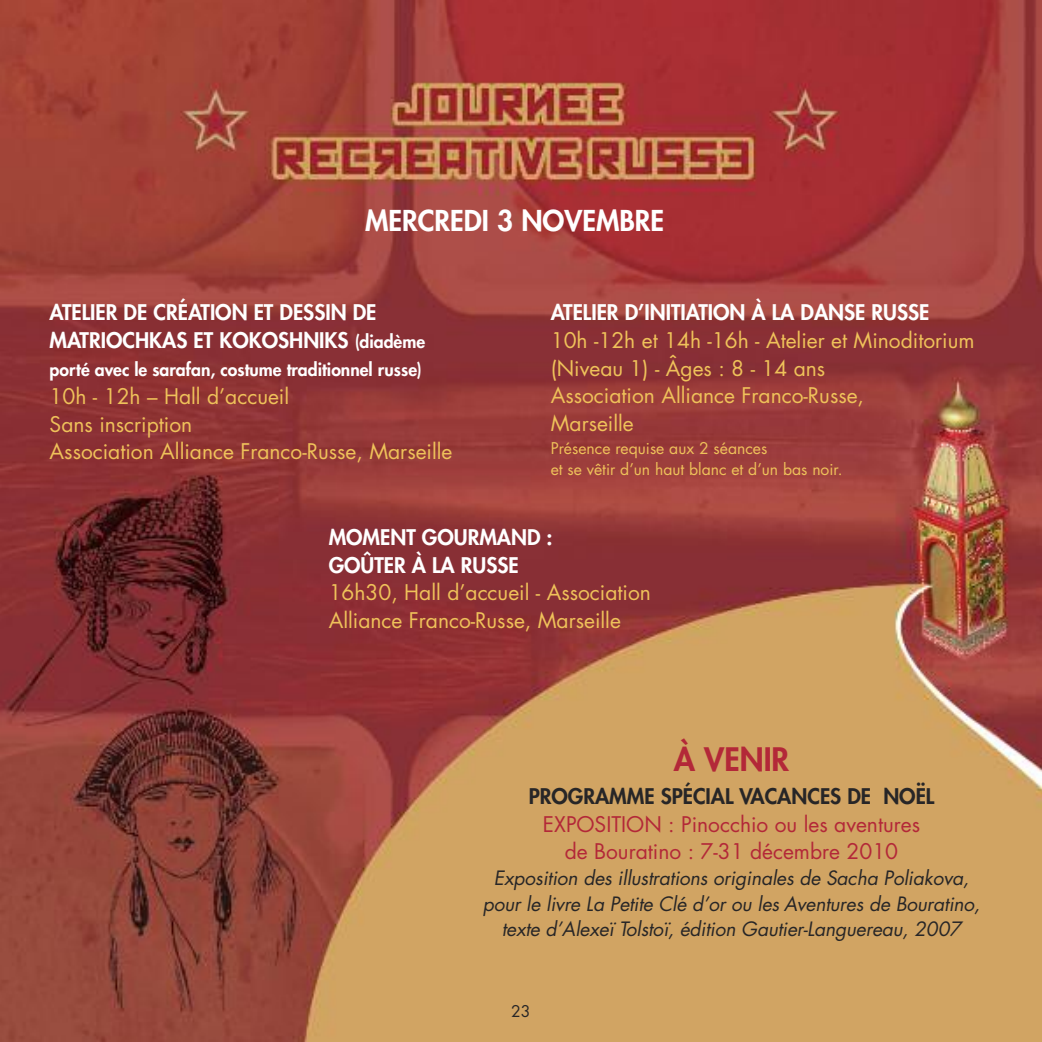
<style>
.page{position:relative;width:1042px;height:1042px;background:#fff}
.page>*{position:absolute;margin:0;border:0;box-sizing:border-box;transform-origin:0 0}
.t1{font:800 31.5px "Futura";color:#b32838}
.t2{font:800 28px "Futura";color:#fff}
.t3{font:21px/27.7px "Futura";color:#efc25a}
.t4{font:800 21px/28px "Futura";color:#fff}
.t5{font:21px/27.7px "Futura";color:#b32838;text-align:center}
.t6{font:800 21px "Futura";color:#272627}
.t7{font:italic 19.25px/25.2px "Futura";letter-spacing:-.005em;color:#272627;text-align:center}
.t8{font:800 17.5px "Futura";color:#fff}
.t9{font:15.75px/20.7px "Futura";color:#efc25a}
.t10{font:15.75px "Futura";color:#272627}
.s1{font-size:17.5px}
</style>
<div class="page">
<img style="left:0;top:0;width:1042px;height:1042px">
<h2 class="t2" style="left:365px;top:207px;width:300px">MERCREDI 3 NOVEMBRE</h2>
<p class="t4" style="left:50px;top:300px;width:377px">ATELIER DE CRÉATION ET DESSIN DE<br>MATRIOCHKAS ET KOKOSHNIKS <span class="s1">(diadème</span></p>
<p class="t8" style="left:50px;top:362px;width:374px">porté avec le sarafan, costume traditionnel russe)</p>
<p class="t3" style="left:50px;top:384px;width:404px">10h - 12h – Hall d’accueil<br>Sans inscription<br>Association Alliance Franco-Russe, Marseille</p>
<p class="t4" style="left:551px;top:300px;width:380px">ATELIER D’INITIATION À LA DANSE RUSSE</p>
<p class="t3" style="left:551px;top:328px;width:425px">10h -12h et 14h -16h - Atelier et Minoditorium (Niveau 1) - Âges : 8 - 14 ans<br>Association Alliance Franco-Russe,<br>Marseille</p>
<p class="t9" style="left:551px;top:439px;width:293px">Présence requise aux 2 séances<br>et se vêtir d’un haut blanc et d’un bas noir.</p>
<p class="t4" style="left:329px;top:524px;width:225px">MOMENT GOURMAND :<br>GOÛTER À LA RUSSE</p>
<p class="t3" style="left:329px;top:580px;width:324px">16h30, Hall d’accueil - Association<br>Alliance Franco-Russe, Marseille</p>
<h1 class="t1" style="left:674px;top:744px;width:117px">À VENIR</h1>
<p class="t6" style="left:529px;top:786px;width:407px">PROGRAMME SPÉCIAL VACANCES DE NOËL</p>
<p class="t5" style="left:543px;top:812px;width:379px">EXPOSITION : Pinocchio ou les aventures de Bouratino : 7-31 décembre 2010</p>
<p class="t7" style="left:483px;top:867px;width:499px">Exposition des illustrations originales de Sacha Poliakova, pour le livre La Petite Clé d’or ou les Aventures de Bouratino, texte d’Alexeï Tolstoï, édition Gautier-Languereau, 2007</p>
<p class="t10" style="left:511px;top:1003px;width:21px">23</p>
</div>
